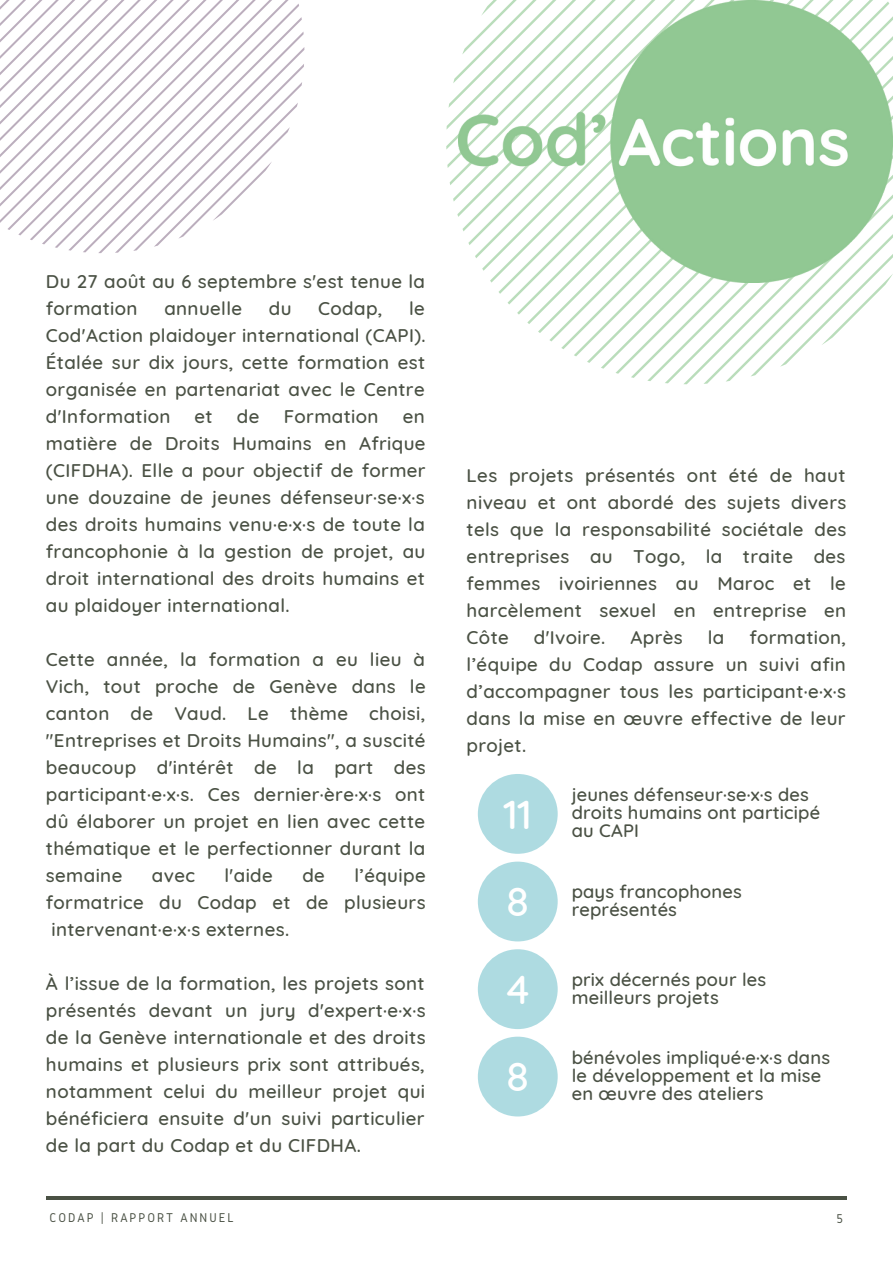
<style>
.page{position:relative;width:893px;height:1264px;background:#fff}
.page>*{position:absolute;margin:0;border:0;box-sizing:border-box;transform-origin:0 0}
.t1{font:500 41.1px "Quicksand";color:#fff}
.t2{font:500 18.75px/27px "Quicksand";letter-spacing:.02em;color:#4a5144;text-align:justify}
.t3{font:500 18.3px/18px "Quicksand";letter-spacing:.01em;color:#4a5144}
.t4{font:13.2px "Gidole";letter-spacing:.15em;color:#4a5144}
</style>
<div class="page">
<svg style="left:446px;top:75px;width:441px;height:309px"></svg>
<svg style="left:0;top:0;width:304px;height:253px"></svg>
<hr style="left:46px;top:1196px;width:800px;height:3px;background:#4a5144">
<img style="left:458px;top:0;width:434px;height:282px">
<div style="left:478px;top:774px;width:79px;height:79px;background:#aedbe1;border-radius:50%"></div>
<div style="left:478px;top:861px;width:79px;height:80px;background:#aedbe1;border-radius:50%"></div>
<div style="left:478px;top:949px;width:79px;height:80px;background:#aedbe1;border-radius:50%"></div>
<div style="left:478px;top:1036px;width:79px;height:80px;background:#aedbe1;border-radius:50%"></div>
<p class="t2" style="left:46px;top:267px;width:380px">Du 27 août au 6 septembre s'est tenue la formation</p>
<p class="t2" style="left:46px;top:294px;width:381px;text-indent:363px">le Cod'Action plaidoyer international (CAPI).<br>Étalée sur dix jours, cette formation est organisée en partenariat avec le Centre d'Information</p>
<p class="t2" style="left:164px;top:294px;width:79px">annuelle</p>
<p class="t2" style="left:269px;top:294px;width:24px">du</p>
<p class="t2" style="left:318px;top:294px;width:66px">Codap,</p>
<p class="t2" style="left:194px;top:402px;width:20px">et</p>
<p class="t2" style="left:237px;top:402px;width:24px">de</p>
<p class="t2" style="left:283px;top:402px;width:96px">Formation</p>
<p class="t2" style="left:46px;top:402px;width:381px;text-indent:357px">en matière de Droits Humains en Afrique (CIFDHA). Elle a pour objectif de former une douzaine de jeunes défenseur·se·x·s des droits humains venu·e·x·s de toute la francophonie à la gestion de projet, au droit international des droits humains et au plaidoyer international.</p>
<p class="t2" style="left:46px;top:645px;width:381px">Cette année, la formation a eu lieu à Vich, tout proche de Genève dans le canton de Vaud. Le thème choisi, "Entreprises et Droits Humains", a suscité beaucoup d'intérêt de la part des participant·e·x·s. Ces dernier·ère·x·s ont dû élaborer un projet en lien avec cette thématique et le perfectionner durant la semaine</p>
<p class="t2" style="left:46px;top:861px;width:381px;text-indent:308px">l’équipe formatrice du Codap et de plusieurs intervenant·e·x·s externes.</p>
<p class="t2" style="left:46px;top:969px;width:381px">À l’issue de la formation, les projets sont présentés devant un jury d'expert·e·x·s de la Genève internationale et des droits humains et plusieurs prix sont attribués, notamment celui du meilleur projet qui bénéficiera ensuite d'un suivi particulier de la part du Codap et du CIFDHA.</p>
<p class="t2" style="left:152px;top:861px;width:45px">avec</p>
<p class="t2" style="left:224px;top:861px;width:50px">l'aide</p>
<p class="t2" style="left:302px;top:861px;width:24px">de</p>
<p class="t2" style="left:466px;top:462px;width:381px">Les projets présentés ont été de haut niveau et ont abordé des sujets divers tels que la responsabilité sociétale des entreprises au Togo, la traite des femmes ivoiriennes au Maroc et le harcèlement sexuel en entreprise en Côte</p>
<p class="t2" style="left:534px;top:623px;width:73px">d'Ivoire.</p>
<p class="t2" style="left:630px;top:623px;width:54px">Après</p>
<p class="t2" style="left:707px;top:623px;width:18px">la</p>
<p class="t2" style="left:466px;top:623px;width:381px;text-indent:283px">formation, l’équipe du Codap assure un suivi afin d’accompagner tous les participant·e·x·s dans la mise en œuvre effective de leur projet.</p>
<h1 class="t1" style="left:503px;top:787px;width:30px">11</h1>
<p class="t3" style="left:571px;top:785px;width:250px">jeunes défenseur·se·x·s des droits humains ont participé au CAPI</p>
<h1 class="t1" style="left:505px;top:875px;width:25px">8</h1>
<p class="t3" style="left:571px;top:882px;width:172px">pays francophones représentés</p>
<h1 class="t1" style="left:504px;top:962px;width:28px">4</h1>
<p class="t3" style="left:571px;top:969px;width:196px">prix décernés pour les meilleurs projets</p>
<h1 class="t1" style="left:505px;top:1050px;width:25px">8</h1>
<p class="t3" style="left:571px;top:1048px;width:260px">bénévoles impliqué·e·x·s dans le développement et la mise en œuvre des ateliers</p>
<p class="t4" style="left:49px;top:1210px;width:186px">CODAP | RAPPORT ANNUEL</p>
<p class="t4" style="left:836px;top:1211px;width:8px">5</p>
</div>
